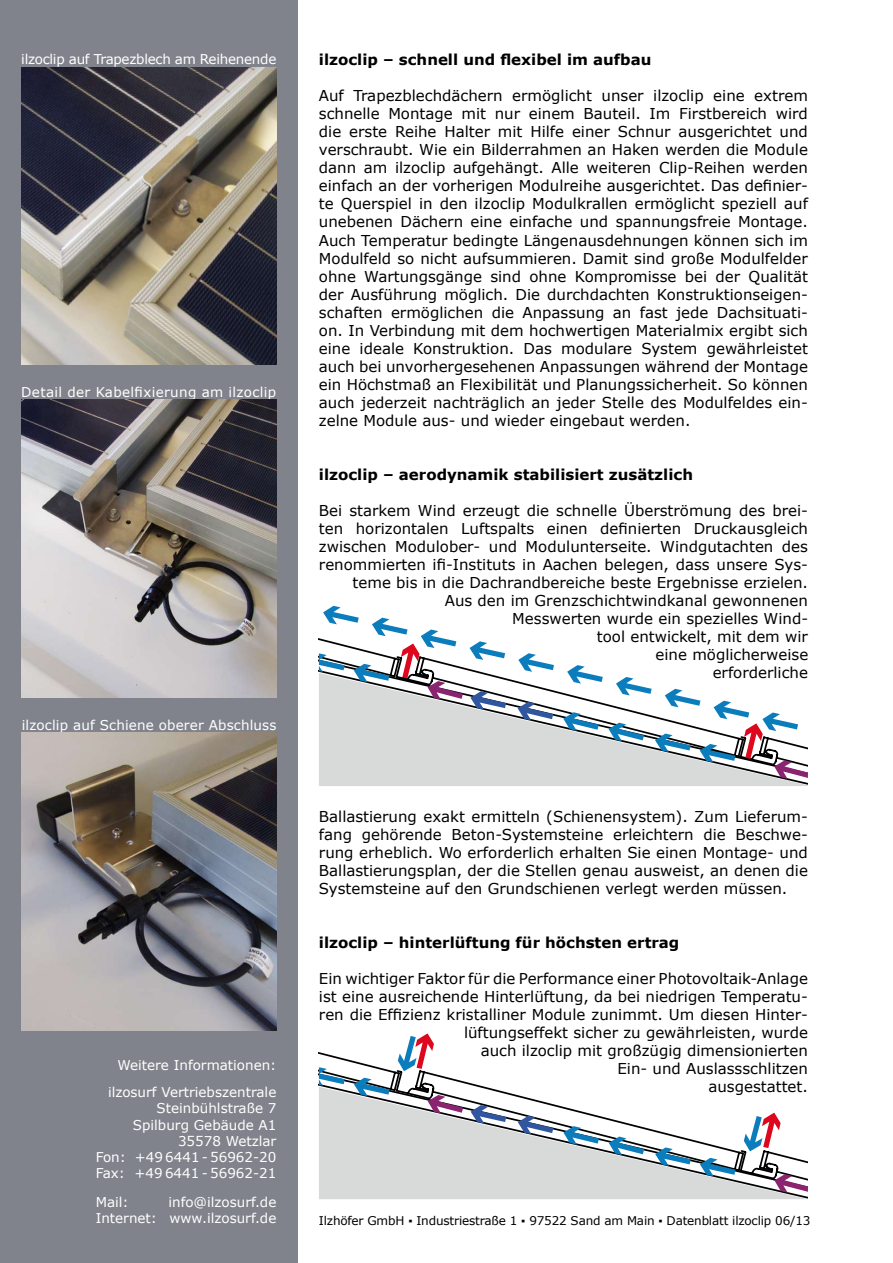
<style>
.page{position:relative;width:893px;height:1263px;background:#fff}
.page>*{position:absolute;margin:0;border:0;box-sizing:border-box;transform-origin:0 0}
.t1{font:15px/18px "Verdana";color:#000;text-align:justify}
.t2{font:700 15px "Verdana";color:#000}
.t3{font:13.5px/16.2px "Verdana";color:#fff;text-align:right}
.t4{font:13.5px "Verdana";letter-spacing:-.02em;color:#fff}
.t5{font:13.5px "Verdana";letter-spacing:.025em;color:#fff}
.t6{font:12px "Verdana";letter-spacing:-.015em;color:#000}
</style>
<div class="page">
<div style="left:0;top:0;width:298px;height:1263px;background:#81838c"></div>
<img style="left:21px;top:67px;width:255px;height:298px">
<img style="left:21px;top:400px;width:255px;height:297px">
<img style="left:21px;top:732px;width:255px;height:298px">
<svg style="left:319px;top:605px;width:489px;height:181px"></svg>
<svg style="left:518px;top:702px;width:35px;height:18px"></svg>
<svg style="left:470px;top:691px;width:36px;height:19px"></svg>
<svg style="left:563px;top:712px;width:36px;height:19px"></svg>
<svg style="left:609px;top:677px;width:199px;height:102px"></svg>
<svg style="left:567px;top:665px;width:36px;height:19px"></svg>
<svg style="left:518px;top:653px;width:36px;height:19px"></svg>
<svg style="left:470px;top:641px;width:35px;height:19px"></svg>
<svg style="left:319px;top:606px;width:144px;height:94px"></svg>
<svg style="left:319px;top:1052px;width:489px;height:147px"></svg>
<svg style="left:518px;top:1116px;width:35px;height:18px"></svg>
<svg style="left:471px;top:1105px;width:35px;height:18px"></svg>
<svg style="left:563px;top:1126px;width:36px;height:19px"></svg>
<svg style="left:655px;top:1147px;width:36px;height:19px"></svg>
<svg style="left:428px;top:1095px;width:35px;height:18px"></svg>
<svg style="left:700px;top:1158px;width:35px;height:18px"></svg>
<svg style="left:609px;top:1136px;width:35px;height:19px"></svg>
<svg style="left:744px;top:1112px;width:37px;height:39px"></svg>
<svg style="left:774px;top:1174px;width:34px;height:19px"></svg>
<svg style="left:398px;top:1033px;width:36px;height:38px"></svg>
<svg style="left:319px;top:1067px;width:26px;height:19px"></svg>
<svg style="left:354px;top:1078px;width:36px;height:18px"></svg>
<p class="t4" style="left:21px;top:50px;width:257px">ilzoclip auf Trapezblech am Reihenende</p>
<p class="t5" style="left:21px;top:383px;width:257px">Detail der Kabelfixierung am ilzoclip</p>
<p class="t3" style="left:22px;top:717px;width:256px">ilzoclip auf Schiene oberer Abschluss</p>
<p class="t3" style="left:108px;top:1052px;width:170px;line-height:27px">Weitere Informationen: ilzosurf Vertriebszentrale</p>
<p class="t3" style="left:96px;top:1100px;width:182px">Steinbühlstraße 7<br>Spilburg Gebäude A1<br>35578 Wetzlar<br>Fon: +49 6441 - 56962-20<br>Fax: +49 6441 - 56962-21</p>
<p class="t3" style="left:96px;top:1194px;width:35px">Mail:</p>
<p class="t3" style="left:96px;top:1194px;width:182px">info@ilzosurf.de<br>Internet: www.ilzosurf.de</p>
<p class="t2" style="left:319px;top:49px;width:334px">ilzoclip – schnell und flexibel im aufbau</p>
<p class="t1" style="left:319px;top:87px;width:491px">Auf Trapezblechdächern ermöglicht unser ilzoclip eine extrem schnelle Montage mit nur einem Bauteil. Im Firstbereich wird die erste Reihe Halter mit Hilfe einer Schnur ausgerichtet und verschraubt. Wie ein Bilderrahmen an Haken werden die Module dann am ilzoclip aufgehängt. Alle weiteren Clip-Reihen werden einfach an der vorherigen Modulreihe ausgerichtet. Das definier&shy;te Querspiel in den ilzoclip Modulkrallen ermöglicht speziell auf unebenen Dächern eine einfache und spannungsfreie Montage.<br>Auch Temperatur bedingte Längenausdehnungen können sich im Modulfeld so nicht aufsummieren. Damit sind große Modulfelder ohne Wartungsgänge sind ohne Kompromisse bei der Qualität der Ausführung möglich. Die durchdachten Konstruktionseigen&shy;schaften ermöglichen die Anpassung an fast jede Dachsituati&shy;on. In Verbindung mit dem hochwertigen Materialmix ergibt sich eine ideale Konstruktion. Das modulare System gewährleistet auch bei unvorhergesehenen Anpassungen während der Montage ein Höchstmaß an Flexibilität und Planungssicherheit. So können auch jederzeit nachträglich an jeder Stelle des Modulfeldes ein&shy;zelne Module aus- und wieder eingebaut werden.</p>
<p class="t2" style="left:319px;top:463px;width:376px">ilzoclip – aerodynamik stabilisiert zusätzlich</p>
<p class="t1" style="left:319px;top:501px;width:491px;text-align:right">Bei starkem Wind erzeugt die schnelle Überströmung des brei&shy;ten horizontalen Luftspalts einen definierten Druckausgleich zwischen Modulober- und Modulunterseite. Windgutachten des renommierten ifi-Instituts in Aachen belegen, dass unsere Sys&shy;teme bis in die Dachrandbereiche beste Ergebnisse erzielen.<br>Aus den im Grenzschichtwindkanal gewonnenen<br>Messwerten wurde ein spezielles Wind-<br>tool entwickelt, mit dem wir<br>eine möglicherweise<br>erforderliche</p>
<p class="t1" style="left:319px;top:807px;width:490px">Ballastierung exakt ermitteln (Schienensystem). Zum Lieferum&shy;fang gehörende Beton-Systemsteine erleichtern die Beschwe&shy;rung erheblich. Wo erforderlich erhalten Sie einen Montage- und Ballastierungsplan, der die Stellen genau ausweist, an denen die Systemsteine auf den Grundschienen verlegt werden müssen.</p>
<p class="t2" style="left:319px;top:931px;width:362px">ilzoclip – hinterlüftung für höchsten ertrag</p>
<p class="t1" style="left:319px;top:969px;width:491px;text-align:right">Ein wichtiger Faktor für die Performance einer Photovoltaik-Anlage ist eine ausreichende Hinterlüftung, da bei niedrigen Temperatu&shy;ren die Effizienz kristalliner Module zunimmt. Um diesen Hinter&shy;lüftungseffekt sicher zu gewährleisten, wurde<br>auch ilzoclip mit großzügig dimensionierten<br>Ein- und Auslassschlitzen<br>ausgestattet.</p>
<p class="t6" style="left:319px;top:1212px;width:493px">Ilzhöfer GmbH ▪ Industriestraße 1 ▪ 97522 Sand am Main ▪ Datenblatt ilzoclip 06/13</p>
</div>
